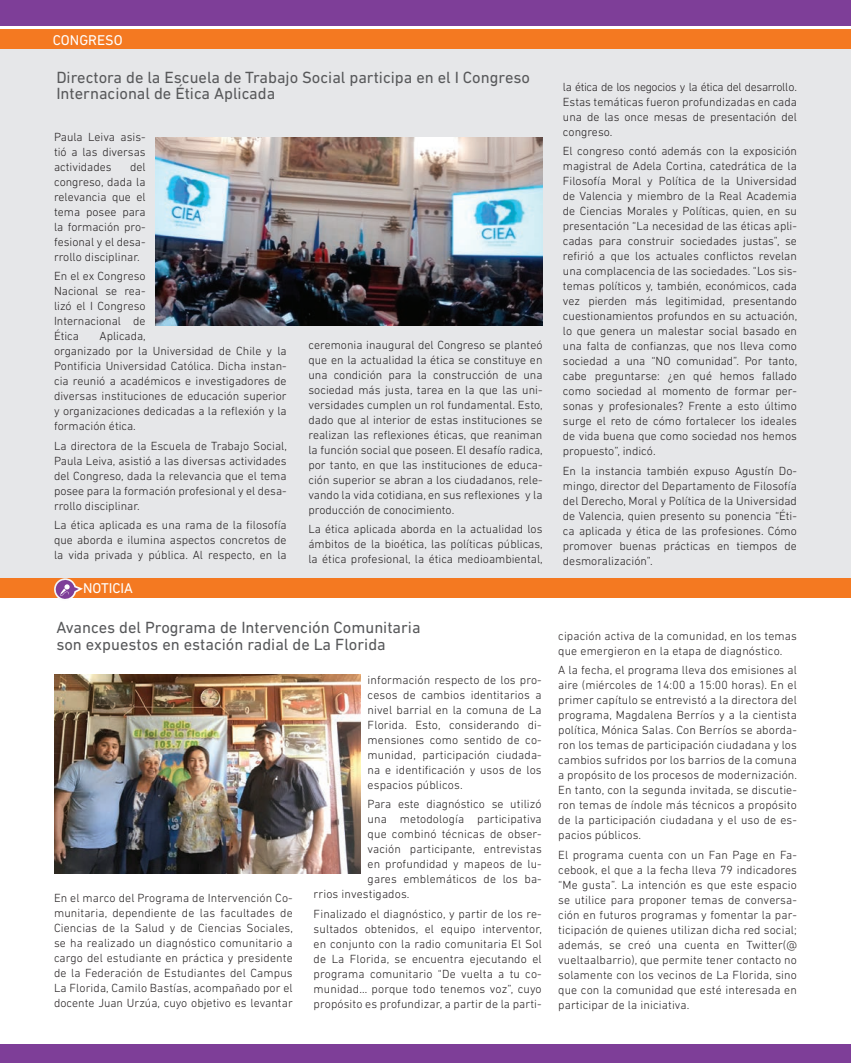
<style>
.page{position:relative;width:851px;height:1063px;background:#fff}
.page>*{position:absolute;margin:0;border:0;box-sizing:border-box;transform-origin:0 0}
.t1{font:16.5px/16.5px "DIN Next LT Pro";color:#57585a}
.t2{font:14.4px "DIN Next LT Pro";color:#fff}
.t3{font:300 12px/15px "DIN Next LT Pro";color:#231f20;text-align:justify}
</style>
<div class="page">
<div style="left:0;top:49px;width:850px;height:539px;background:#e6e7e9"></div>
<div style="left:0;top:30px;width:850px;height:19px;background:#f47921"></div>
<div style="left:0;top:578px;width:850px;height:19px;background:#f47921"></div>
<div style="left:0;top:0;width:850px;height:26px;background:#7e3e98"></div>
<div style="left:0;top:1045px;width:850px;height:18px;background:#7e3e98"></div>
<img style="left:155px;top:138px;width:388px;height:188px">
<img style="left:54px;top:675px;width:306px;height:198px">
<svg style="left:53px;top:578px;width:30px;height:21px"></svg>
<p class="t2" style="left:53px;top:32px;width:71px">CONGRESO</p>
<h1 class="t1" style="left:56px;top:69px;width:475px">Directora de la Escuela de Trabajo Social participa en el I Congreso<br>Internacional de Ética Aplicada</h1>
<p class="t3" style="left:54px;top:129px;width:93px">Paula Leiva asis&shy;tió a las diversas actividades</p>
<p class="t3" style="left:54px;top:159px;width:93px;text-indent:76px">del congreso, dada la relevancia que el tema posee para la formación pro&shy;fesional y el desa&shy;rrollo disciplinar.</p>
<p class="t3" style="left:54px;top:269px;width:93px">En el ex Congreso Nacional se rea&shy;lizó el I Congreso Internacional de Ética</p>
<p class="t3" style="left:54px;top:329px;width:234px;text-align:left;text-indent:46px">Aplicada,<br>organizado por la Universidad de Chile y la Pontificia Universidad Católica. Dicha instan&shy;cia reunió a académicos e investigadores de diversas instituciones de educación superior y organizaciones dedicadas a la reflexión y la formación ética.</p>
<p class="t3" style="left:54px;top:438px;width:234px">La directora de la Escuela de Trabajo Social, Paula Leiva, asistió a las diversas actividades del Congreso, dada la relevancia que el tema posee para la formación profesional y el desa&shy;rrollo disciplinar.</p>
<p class="t3" style="left:54px;top:518px;width:234px">La ética aplicada es una rama de la filosofía que aborda e ilumina aspectos concretos de la vida privada y pública. Al respecto, en la</p>
<p class="t3" style="left:308px;top:337px;width:236px">ceremonia inaugural del Congreso se planteó que en la actualidad la ética se constituye en una condición para la construcción de una sociedad más justa, tarea en la que las uni&shy;versidades cumplen un rol fundamental. Esto, dado que al interior de estas instituciones se realizan las reflexiones éticas, que reaniman la función social que poseen. El desafío radica, por tanto, en que las instituciones de educa&shy;ción superior se abran a los ciudadanos, rele&shy;vando la vida cotidiana, en sus reflexiones y la producción de conocimiento.</p>
<p class="t3" style="left:308px;top:522px;width:236px">La ética aplicada aborda en la actualidad los ámbitos de la bioética, las políticas públicas, la ética profesional, la ética medioambiental,</p>
<p class="t2" style="left:83px;top:580px;width:52px">NOTICIA</p>
<p class="t3" style="left:563px;top:79px;width:236px">la ética de los negocios y la ética del desarrollo.<br>Estas temáticas fueron profundizadas en cada una de las once mesas de presentación del congreso.</p>
<p class="t3" style="left:563px;top:144px;width:236px">El congreso contó además con la exposición magistral de Adela Cortina, catedrática de la Filosofía Moral y Política de la Universidad de Valencia y miembro de la Real Academia de Ciencias Morales y Políticas, quien, en su presentación “La necesidad de las éticas apli&shy;cadas para construir sociedades justas”, se refirió a que los actuales conflictos revelan una complacencia de las sociedades. “Los sis&shy;temas políticos y, también, económicos, cada vez pierden más legitimidad, presentando cuestionamientos profundos en su actuación, lo que genera un malestar social basado en una falta de confianzas, que nos lleva como sociedad a una “NO comunidad”. Por tanto, cabe preguntarse: ¿en qué hemos fallado como sociedad al momento de formar per&shy;sonas y profesionales? Frente a esto último surge el reto de cómo fortalecer los ideales de vida buena que como sociedad nos hemos propuesto”, indicó.</p>
<p class="t3" style="left:563px;top:463px;width:235px">En la instancia también expuso Agustín Do&shy;mingo, director del Departamento de Filosofía del Derecho, Moral y Política de la Universidad de Valencia, quien presento su ponencia “Éti&shy;ca aplicada y ética de las profesiones. Cómo promover buenas prácticas en tiempos de desmoralización”.</p>
<h1 class="t1" style="left:56px;top:619px;width:366px">Avances del Programa de Intervención Comunitaria son expuestos en estación radial de La Florida</h1>
<p class="t3" style="left:558px;top:628px;width:240px">cipación activa de la comunidad, en los temas que emergieron en la etapa de diagnóstico.</p>
<p class="t3" style="left:558px;top:663px;width:240px">A la fecha, el programa lleva dos emisiones al aire (miércoles de 14:00 a 15:00 horas). En el primer capítulo se entrevistó a la directora del programa, Magdalena Berríos y a la cientista política, Mónica Salas. Con Berríos se aborda&shy;ron los temas de participación ciudadana y los cambios sufridos por los barrios de la comuna a propósito de los procesos de modernización.<br>En tanto, con la segunda invitada, se discutie&shy;ron temas de índole más técnicos a propósito de la participación ciudadana y el uso de es&shy;pacios públicos.</p>
<p class="t3" style="left:558px;top:847px;width:240px">El programa cuenta con un Fan Page en Fa&shy;cebook, el que a la fecha lleva 79 indicadores “Me gusta”. La intención es que este espacio se utilice para proponer temas de conversa&shy;ción en futuros programas y fomentar la par&shy;ticipación de quienes utilizan dicha red social; además, se creó una cuenta en Twitter(@ vueltaalbarrio), que permite tener contacto no solamente con los vecinos de La Florida, sino que con la comunidad que esté interesada en participar de la iniciativa.</p>
<p class="t3" style="left:367px;top:672px;width:176px">información respecto de los pro&shy;cesos de cambios identitarios a nivel barrial en la comuna de La Florida. Esto, considerando di&shy;mensiones como sentido de co&shy;munidad, participación ciudada&shy;na e identificación y usos de los espacios públicos.</p>
<p class="t3" style="left:367px;top:797px;width:175px">Para este diagnóstico se utilizó</p>
<p class="t3" style="left:367px;top:812px;width:176px">una metodología participativa</p>
<p class="t3" style="left:367px;top:827px;width:175px">que combinó técnicas de obser-</p>
<p class="t3" style="left:367px;top:842px;width:176px">vación participante, entrevistas</p>
<p class="t3" style="left:367px;top:857px;width:176px">en profundidad y mapeos de lu-</p>
<p class="t3" style="left:367px;top:872px;width:176px">gares emblemáticos de los ba-</p>
<p class="t3" style="left:313px;top:887px;width:97px">rrios investigados.</p>
<p class="t3" style="left:313px;top:906px;width:230px">Finalizado el diagnóstico, y partir de los re&shy;sultados obtenidos, el equipo interventor, en conjunto con la radio comunitaria El Sol de La Florida, se encuentra ejecutando el programa comunitario “De vuelta a tu co&shy;munidad… porque todo tenemos voz”, cuyo propósito es profundizar, a partir de la parti-</p>
<p class="t3" style="left:54px;top:890px;width:240px">En el marco del Programa de Intervención Co&shy;munitaria, dependiente de las facultades de Ciencias de la Salud y de Ciencias Sociales, se ha realizado un diagnóstico comunitario a cargo del estudiante en práctica y presidente de la Federación de Estudiantes del Campus La Florida, Camilo Bastías, acompañado por el docente Juan Urzúa, cuyo objetivo es levantar</p>
</div>
